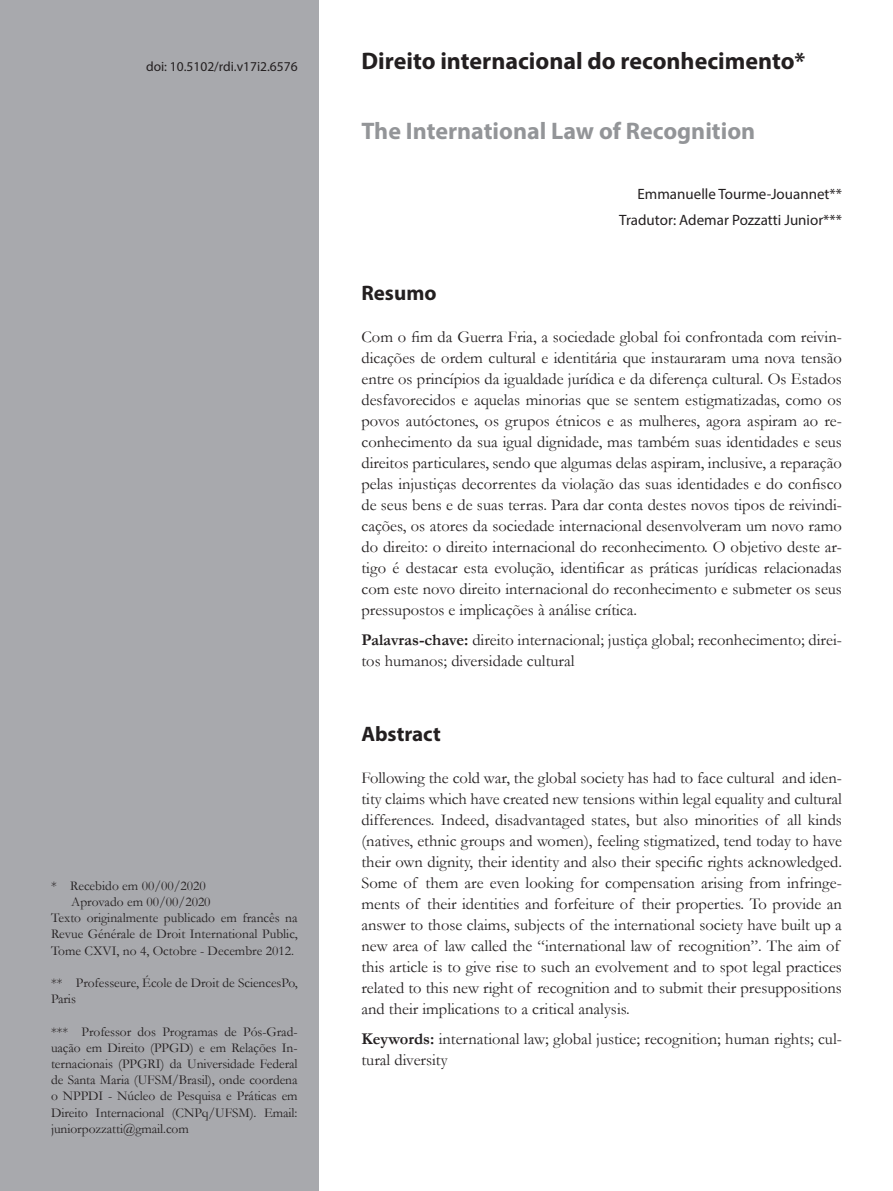
<style>
.page{position:relative;width:893px;height:1191px;background:#fff}
.page>*{position:absolute;margin:0;border:0;box-sizing:border-box;transform-origin:0 0}
.Tit{font:700 24px "Myriad Pro";color:#231f20}
.Tit2{font:700 24px "Myriad Pro";color:#939598}
.subt_resumo{font:700 21px "Myriad Pro";color:#231f20}
.text_sem_recuo{font:16.5px/21px "Garamond";color:#231f20}
.Myriad_10{font:15px "Myriad Pro";color:#231f20}
.rodape{font:13.5px/16.2px "Garamond";letter-spacing:-.005em;color:#231f20;text-align:justify}
.Doi{font:13.5px "Myriad Pro";color:#231f20}
.s1{font-weight:700}
</style>
<div class="page">
<div style="left:0;top:0;width:319px;height:1191px;background:#a8a9ad"></div>
<p class="Doi" style="left:146px;top:58px;width:153px">doi: 10.5102/rdi.v17i2.6576</p>
<p class="Tit" style="left:361px;top:45px;width:445px">Direito internacional do reconhecimento*</p>
<p class="Tit2" style="left:361px;top:115px;width:395px">The International Law of Recognition</p>
<p class="Myriad_10" style="left:638px;top:185px;width:206px">Emmanuelle Tourme-Jouannet**</p>
<p class="Myriad_10" style="left:619px;top:210px;width:224px">Tradutor: Ademar Pozzatti Junior***</p>
<p class="rodape" style="left:51px;top:877px;width:156px">* Recebido em 00/00/2020</p>
<p class="rodape" style="left:71px;top:893px;width:141px">Aprovado em 00/00/2020</p>
<p class="rodape" style="left:51px;top:909px;width:248px">Texto originalmente publicado em francês na Revue Générale de Droit International Public, Tome CXVI, no 4, Octobre - Decembre 2012.</p>
<p class="rodape" style="left:51px;top:974px;width:248px">** Professeure, École de Droit de SciencesPo,<br>Paris</p>
<p class="rodape" style="left:51px;top:1023px;width:248px">*** Professor dos Programas de Pós-Grad&shy;uação em Direito (PPGD) e em Relações In&shy;ternacionais (PPGRI) da Universidade Federal de Santa Maria (UFSM/Brasil), onde coordena o NPPDI - Núcleo de Pesquisa e Práticas em Direito Internacional (CNPq/UFSM). Email: juniorpozzatti@gmail.com</p>
<p class="subt_resumo" style="left:361px;top:279px;width:77px">Resumo</p>
<p class="text_sem_recuo" style="left:361px;top:326px;width:482px;text-align:justify">Com o fim da Guerra Fria, a sociedade global foi confrontada com reivin&shy;dicações de ordem cultural e identitária que instauraram uma nova tensão entre os princípios da igualdade jurídica e da diferença cultural. Os Estados desfavorecidos e aquelas minorias que se sentem estigmatizadas, como os povos autóctones, os grupos étnicos e as mulheres, agora aspiram ao re&shy;conhecimento da sua igual dignidade, mas também suas identidades e seus direitos particulares, sendo que algumas delas aspiram, inclusive, a reparação pelas injustiças decorrentes da violação das suas identidades e do confisco de seus bens e de suas terras. Para dar conta destes novos tipos de reivindi&shy;cações, os atores da sociedade internacional desenvolveram um novo ramo do direito: o direito internacional do reconhecimento. O objetivo deste ar&shy;tigo é destacar esta evolução, identificar as práticas jurídicas relacionadas com este novo direito internacional do reconhecimento e submeter os seus pressupostos e implicações à análise crítica.</p>
<p class="text_sem_recuo" style="left:361px;top:629px;width:482px"><span class="s1">Palavras-chave:</span> direito internacional; justiça global; reconhecimento; direi&shy;tos humanos; diversidade cultural</p>
<p class="subt_resumo" style="left:361px;top:720px;width:81px">Abstract</p>
<p class="text_sem_recuo" style="left:361px;top:767px;width:482px">Following the cold war, the global society has had to face cultural and iden&shy;tity claims which have created new tensions within legal equality and cultural differences. Indeed, disadvantaged states, but also minorities of all kinds (natives, ethnic groups and women), feeling stigmatized, tend today to have their own dignity, their identity and also their specific rights acknowledged.<br>Some of them are even looking for compensation arising from infringe&shy;ments of their identities and forfeiture of their properties. To provide an answer to those claims, subjects of the international society have built up a new area of law called the “international law of recognition”. The aim of this article is to give rise to such an evolvement and to spot legal practices related to this new right of recognition and to submit their presuppositions and their implications to a critical analysis.</p>
<p class="text_sem_recuo" style="left:361px;top:1027px;width:482px"><span class="s1">Keywords:</span> international law; global justice; recognition; human rights; cul&shy;tural diversity</p>
</div>
